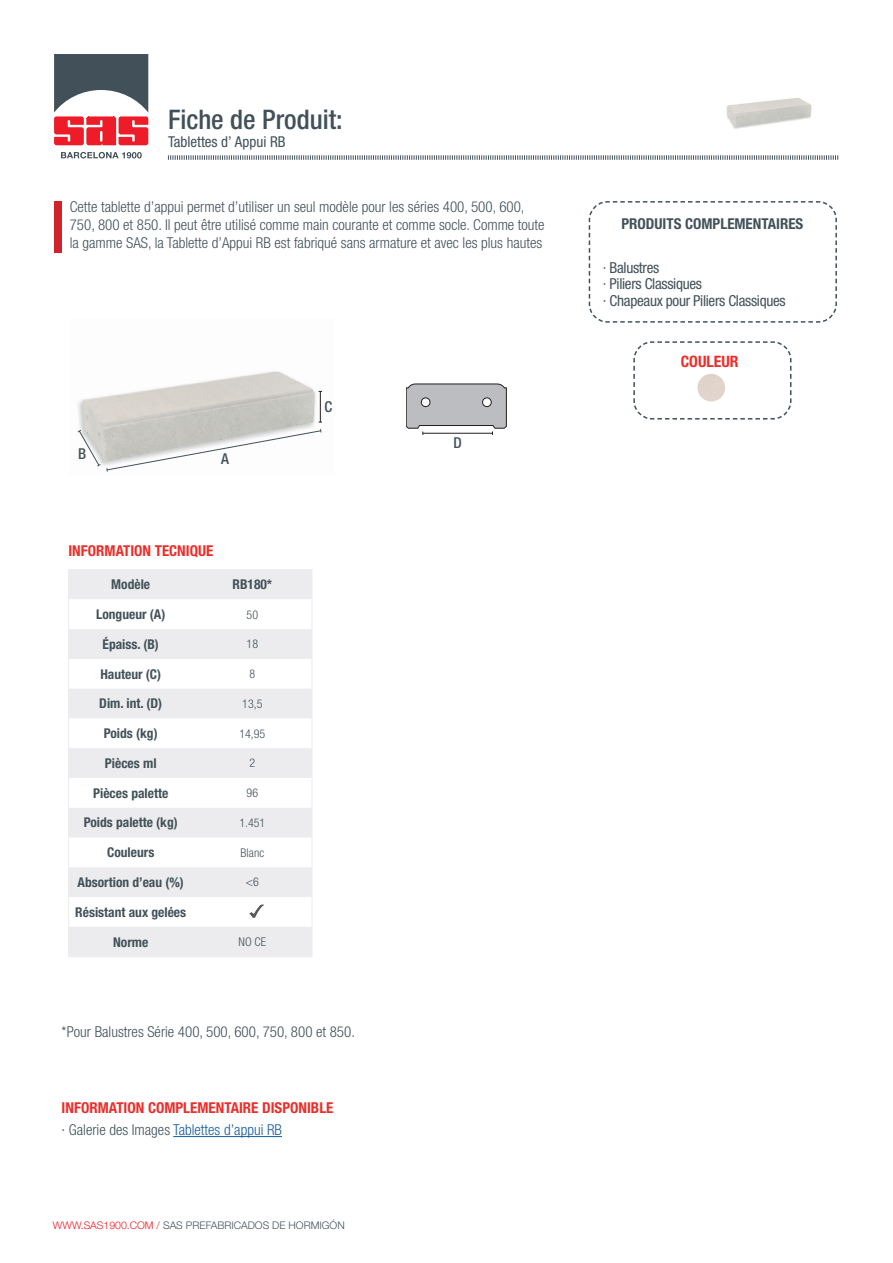
<style>
.page{position:relative;width:893px;height:1263px;background:#fff}
.page>*{position:absolute;margin:0;border:0;box-sizing:border-box;transform-origin:0 0}
.t1{font:500 condensed 27px "Helvetica Neue LT Std";color:#425159}
.t2{font:700 condensed 15.75px "Helvetica Neue LT Std";color:#eb2e2a}
.Text_left_bold{font:condensed 15.15px "Helvetica Neue LT Std";letter-spacing:-.02em;color:#425159}
.t3{font:300 condensed 15px/18px "Helvetica Neue LT Std";color:#425159}
.t4{font:700 condensed 15px "Helvetica Neue LT Std";color:#eb2e2a}
.t5{font:300 condensed 15px "Helvetica Neue LT Std";color:#175d9e}
.Text_left_bold-2{font:700 condensed 15px "Helvetica Neue LT Std";color:#425159}
.t6{font:condensed 15px "Helvetica Neue LT Std";color:#425159}
.t7{font:500 condensed 15px "Helvetica Neue LT Std";color:#425159}
.Text_left_bold-3{font:700 condensed 13.5px "Helvetica Neue LT Std";color:#425159}
.Títols_left{font:700 condensed 13.5px "Helvetica Neue LT Std";color:#425159}
.Títols_center{font:700 condensed 13.5px "Helvetica Neue LT Std";color:#425159}
.Text_centre{font:300 condensed 12px "Helvetica Neue LT Std";color:#425159}
.t8{font:300 10.5px "Helvetica Neue LT Std";color:#425159}
.s1{color:#425159}
.s2{color:#ee1c28}
</style>
<div class="page">
<svg style="left:633px;top:341px;width:159px;height:79px"></svg>
<svg style="left:54px;top:54px;width:94px;height:91px"></svg>
<svg style="left:61px;top:152px;width:81px;height:6px"></svg>
<hr style="left:173px;top:1136px;width:109px;height:1px;background:#175d9e">
<svg style="left:168px;top:155px;width:671px;height:5px"></svg>
<div style="left:54px;top:201px;width:8px;height:51px;background:#d1232a"></div>
<svg style="left:588px;top:201px;width:249px;height:122px"></svg>
<img style="left:697px;top:374px;width:28px;height:27px;border-radius:14px">
<div style="left:70px;top:571px;width:240px;height:28px;background:#ececee"></div>
<svg style="left:70px;top:629px;width:240px;height:326px;fill:#ececee"></svg>
<div style="left:68px;top:569px;width:244px;height:388px;border:1px solid #ececee"></div>
<img style="left:250px;top:904px;width:14px;height:14px">
<img style="left:726px;top:98px;width:86px;height:31px">
<img style="left:78px;top:371px;width:244px;height:51px">
<hr style="left:320px;top:391px;width:1px;height:31px;background:#231f20">
<svg style="left:406px;top:383px;width:101px;height:52px"></svg>
<svg style="left:77px;top:422px;width:245px;height:50px"></svg>
<p class="t1" style="left:168px;top:103px;width:176px">Fiche de Produit:</p>
<p class="t6" style="left:168px;top:133px;width:119px">Tablettes d’ Appui RB</p>
<p class="t3" style="left:70px;top:197px;width:476px">Cette tablette d’appui permet d’utiliser un seul modèle pour les séries 400, 500, 600,<br>750, 800 et 850. Il peut être utilisé comme main courante et comme socle. Comme toute la gamme SAS, la Tablette d’Appui RB est fabriqué sans armature et avec les plus hautes</p>
<p class="t7" style="left:78px;top:445px;width:10px">B</p>
<p class="t7" style="left:221px;top:450px;width:9px">A</p>
<p class="t4" style="left:68px;top:542px;width:146px">INFORMATION TECNIQUE</p>
<p class="Títols_left" style="left:111px;top:576px;width:40px">Modèle</p>
<p class="Títols_center" style="left:232px;top:576px;width:41px">RB180*</p>
<p class="Text_left_bold-3" style="left:96px;top:606px;width:71px">Longueur (A)</p>
<p class="Text_centre" style="left:247px;top:607px;width:13px">50</p>
<p class="Text_left_bold-3" style="left:103px;top:636px;width:58px">Épaiss. (B)</p>
<p class="Text_centre" style="left:247px;top:637px;width:13px">18</p>
<p class="Text_left_bold-3" style="left:100px;top:666px;width:62px">Hauteur (C)</p>
<p class="Text_centre" style="left:249px;top:667px;width:7px">8</p>
<p class="Text_left_bold-3" style="left:99px;top:695px;width:64px">Dim. int. (D)</p>
<p class="Text_centre" style="left:242px;top:697px;width:22px">13,5</p>
<p class="Text_left_bold-3" style="left:104px;top:725px;width:55px">Poids (kg)</p>
<p class="Text_centre" style="left:239px;top:726px;width:27px">14,95</p>
<p class="Text_left_bold-3" style="left:105px;top:755px;width:53px">Pièces ml</p>
<p class="Text_centre" style="left:249px;top:756px;width:7px">2</p>
<p class="Text_left_bold-3" style="left:93px;top:785px;width:77px">Pièces palette</p>
<p class="Text_centre" style="left:247px;top:786px;width:13px">96</p>
<p class="Text_left_bold-3" style="left:84px;top:814px;width:96px">Poids palette (kg)</p>
<p class="Text_centre" style="left:239px;top:816px;width:27px">1.451</p>
<p class="Text_left_bold-3" style="left:107px;top:844px;width:49px">Couleurs</p>
<p class="Text_centre" style="left:240px;top:845px;width:26px">Blanc</p>
<p class="Text_left_bold-3" style="left:78px;top:874px;width:108px">Absortion d’eau (%)</p>
<p class="Text_centre" style="left:246px;top:875px;width:14px">&lt;6</p>
<p class="Text_left_bold-3" style="left:75px;top:904px;width:112px">Résistant aux gelées</p>
<p class="Text_left_bold-3" style="left:113px;top:933px;width:37px">Norme</p>
<p class="Text_centre" style="left:239px;top:935px;width:29px">NO CE</p>
<p class="t7" style="left:325px;top:398px;width:9px">C</p>
<p class="t3" style="left:62px;top:1022px;width:295px">*Pour Balustres Série 400, 500, 600, 750, 800 et 850.</p>
<p class="t4" style="left:62px;top:1098px;width:273px">INFORMATION COMPLEMENTAIRE DISPONIBLE</p>
<p class="t5" style="left:62px;top:1121px;width:222px"><span class="s1">· Galerie des Images</span> Tablettes d’appui RB</p>
<p class="t8" style="left:53px;top:1219px;width:293px"><span class="s2">WWW.SAS1900.COM /</span> SAS PREFABRICADOS DE HORMIGÓN</p>
<p class="t7" style="left:453px;top:434px;width:10px">D</p>
<p class="Text_left_bold-2" style="left:621px;top:214px;width:183px">PRODUITS COMPLEMENTAIRES</p>
<p class="Text_left_bold" style="left:603px;top:259px;width:58px">· Balustres</p>
<p class="Text_left_bold" style="left:603px;top:275px;width:101px">· Piliers Classiques</p>
<p class="Text_left_bold" style="left:603px;top:292px;width:184px">· Chapeaux pour Piliers Classiques</p>
<p class="t2" style="left:681px;top:352px;width:59px">COULEUR</p>
</div>
